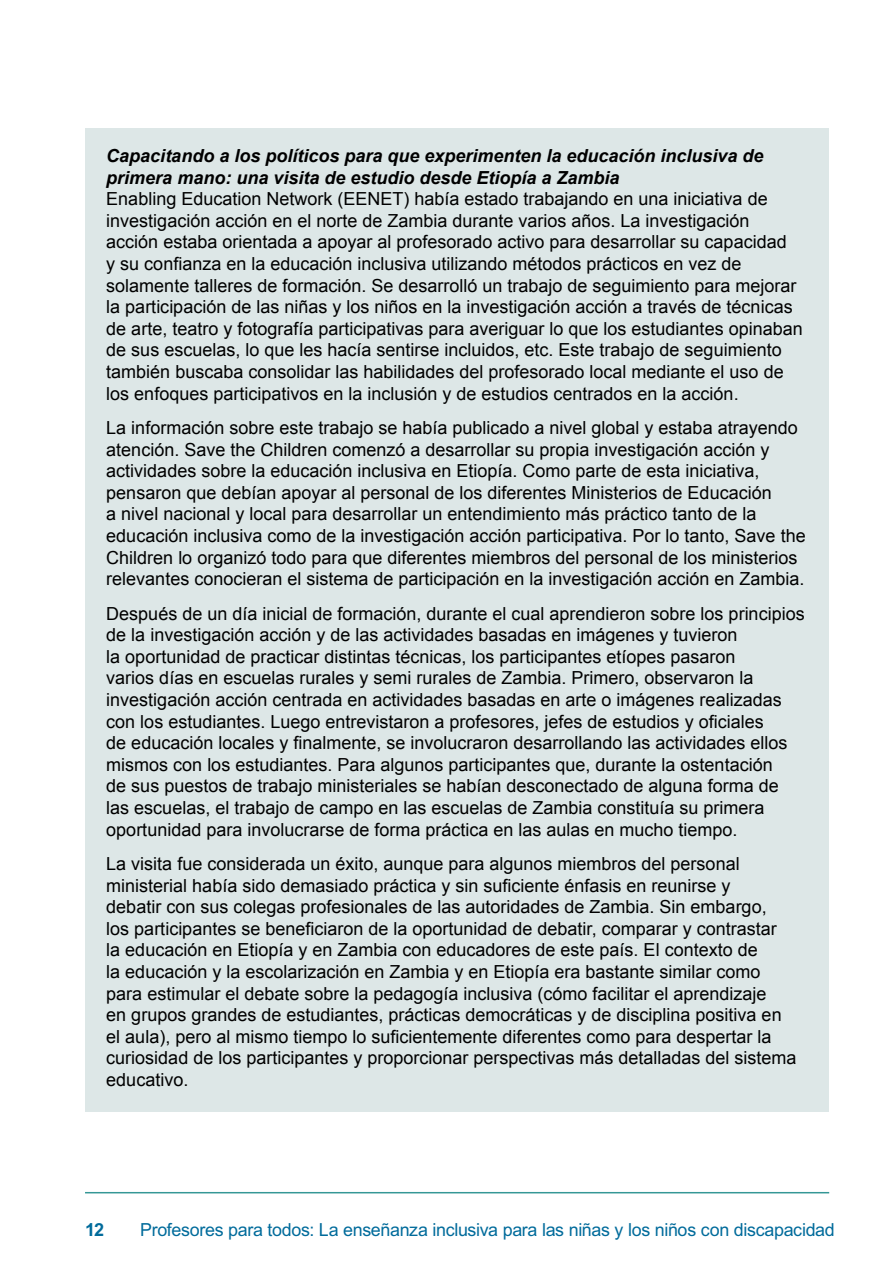
<style>
.page{position:relative;width:893px;height:1263px;background:#fff}
.page>*{position:absolute;margin:0;border:0;box-sizing:border-box;transform-origin:0 0}
.t1{font:18px/21.6px "Arial";color:#000}
.t2{font:italic 700 18px/21.6px "Arial";color:#000}
.t3{font:18px "Arial MT Std";letter-spacing:-.02em;color:#016b9b}
.t4{font:700 18px "Arial MT Std";color:#016b9b}
</style>
<div class="page">
<hr style="left:85px;top:1192px;width:744px;height:1px;background:#359796">
<div style="left:85px;top:128px;width:743px;height:983px;background:#dde7e7"></div>
<p class="t2" style="left:106px;top:146px;width:659px">Capacitando a los políticos para que experimenten la educación inclusiva de primera mano: una visita de estudio desde Etiopía a Zambia</p>
<p class="t1" style="left:106px;top:188px;width:698px">Enabling Education Network (EENET) había estado trabajando en una iniciativa de investigación acción en el norte de Zambia durante varios años. La investigación acción estaba orientada a apoyar al profesorado activo para desarrollar su capacidad<br>y su confianza en la educación inclusiva utilizando métodos prácticos en vez de solamente talleres de formación. Se desarrolló un trabajo de seguimiento para mejorar la participación de las niñas y los niños en la investigación acción a través de técnicas de arte, teatro y fotografía participativas para averiguar lo que los estudiantes opinaban de sus escuelas, lo que les hacía sentirse incluidos, etc. Este trabajo de seguimiento también buscaba consolidar las habilidades del profesorado local mediante el uso de los enfoques participativos en la inclusión y de estudios centrados en la acción.</p>
<p class="t1" style="left:106px;top:417px;width:701px">La información sobre este trabajo se había publicado a nivel global y estaba atrayendo atención. Save the Children comenzó a desarrollar su propia investigación acción y actividades sobre la educación inclusiva en Etiopía. Como parte de esta iniciativa, pensaron que debían apoyar al personal de los diferentes Ministerios de Educación<br>a nivel nacional y local para desarrollar un entendimiento más práctico tanto de la educación inclusiva como de la investigación acción participativa. Por lo tanto, Save the Children lo organizó todo para que diferentes miembros del personal de los ministerios relevantes conocieran el sistema de participación en la investigación acción en Zambia.</p>
<p class="t1" style="left:106px;top:603px;width:700px">Después de un día inicial de formación, durante el cual aprendieron sobre los principios de la investigación acción y de las actividades basadas en imágenes y tuvieron<br>la oportunidad de practicar distintas técnicas, los participantes etíopes pasaron<br>varios días en escuelas rurales y semi rurales de Zambia. Primero, observaron la investigación acción centrada en actividades basadas en arte o imágenes realizadas con los estudiantes. Luego entrevistaron a profesores, jefes de estudios y oficiales<br>de educación locales y finalmente, se involucraron desarrollando las actividades ellos mismos con los estudiantes. Para algunos participantes que, durante la ostentación<br>de sus puestos de trabajo ministeriales se habían desconectado de alguna forma de las escuelas, el trabajo de campo en las escuelas de Zambia constituía su primera oportunidad para involucrarse de forma práctica en las aulas en mucho tiempo.</p>
<p class="t1" style="left:106px;top:853px;width:692px">La visita fue considerada un éxito, aunque para algunos miembros del personal ministerial había sido demasiado práctica y sin suficiente énfasis en reunirse y<br>debatir con sus colegas profesionales de las autoridades de Zambia. Sin embargo,<br>los participantes se beneficiaron de la oportunidad de debatir, comparar y contrastar<br>la educación en Etiopía y en Zambia con educadores de este país. El contexto de<br>la educación y la escolarización en Zambia y en Etiopía era bastante similar como para estimular el debate sobre la pedagogía inclusiva (cómo facilitar el aprendizaje<br>en grupos grandes de estudiantes, prácticas democráticas y de disciplina positiva en el aula), pero al mismo tiempo lo suficientemente diferentes como para despertar la curiosidad de los participantes y proporcionar perspectivas más detalladas del sistema educativo.</p>
<p class="t4" style="left:85px;top:1218px;width:21px">12</p>
<p class="t3" style="left:140px;top:1219px;width:696px">Profesores para todos: La enseñanza inclusiva para las niñas y los niños con discapacidad</p>
</div>
